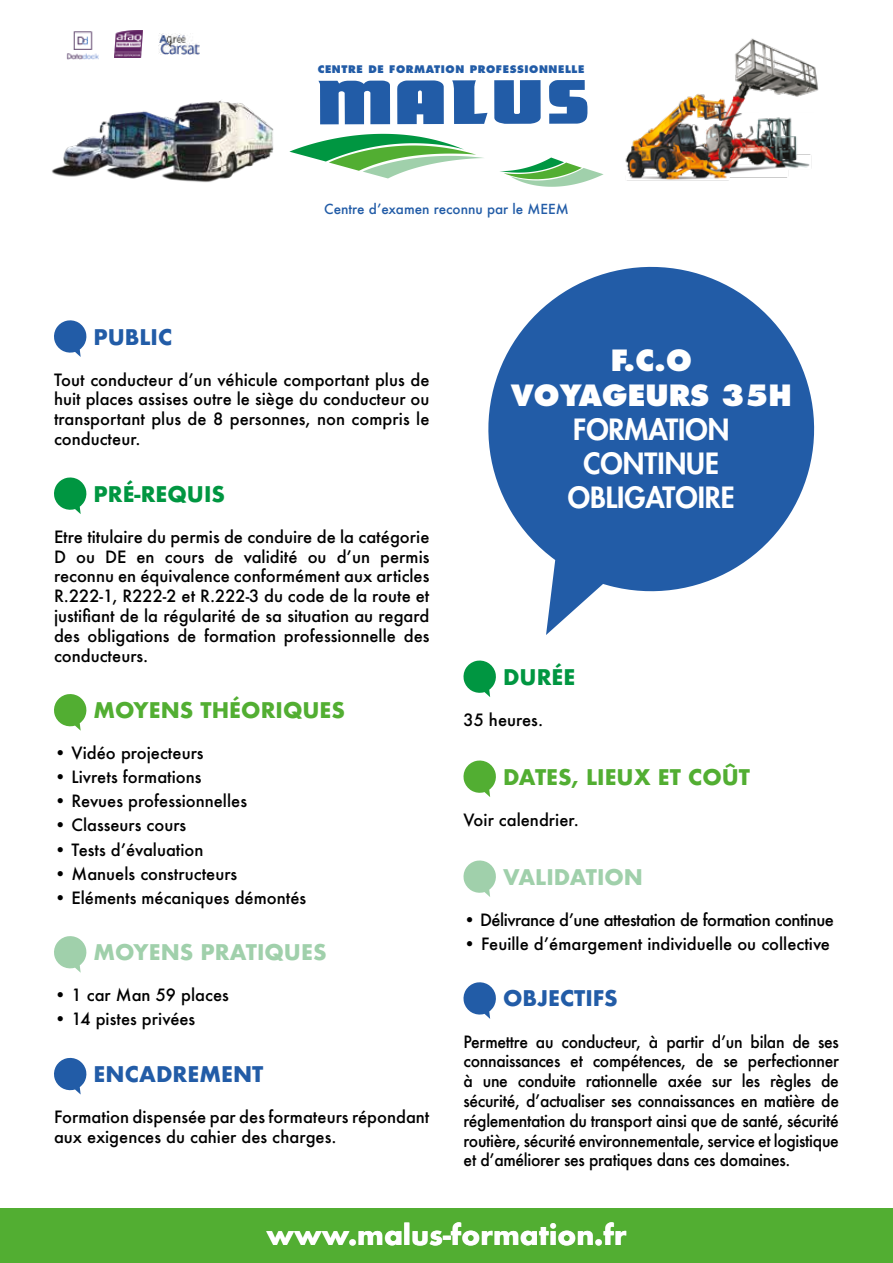
<style>
.page{position:relative;width:893px;height:1263px;background:#fff}
.page>*{position:absolute;margin:0;border:0;box-sizing:border-box;transform-origin:0 0}
.t1{font:800 28.5px/34.2px "Futura";color:#fff;text-align:center}
.t2{font:800 28.5px/34.2px "Futura";color:#fff;text-align:center}
.t3{font:700 27px "Futura";color:#fff}
.t4{font:700 21px "Futura";color:#52ae32}
.t5{font:700 21px "Futura";color:#225ca7}
.t6{font:700 21px "Futura";color:#a0d0ab}
.t7{font:700 21px "Futura";color:#009641}
.t8{font:500 16.5px/19.8px "Futura";color:#000;text-align:justify}
.t9{font:500 16.5px/19.8px "Futura";color:#000;text-align:justify;scale:.95 1}
.t10{font:500 16.5px "Futura";letter-spacing:-.03em;color:#000}
.t11{font:500 13.5px "Futura";color:#225ca7}
.t12{font:800 10.2px "Futura";letter-spacing:.06em;color:#225ca7}
</style>
<div class="page">
<svg style="left:549px;top:80px;width:39px;height:44px"></svg>
<svg style="left:318px;top:81px;width:72px;height:43px;background:#4677b5"></svg>
<svg style="left:452px;top:80px;width:35px;height:44px"></svg>
<svg style="left:494px;top:80px;width:47px;height:44px;background:#4072b3"></svg>
<svg style="left:397px;top:80px;width:47px;height:44px;background:#366aaf"></svg>
<svg style="left:500px;top:158px;width:104px;height:29px"></svg>
<svg style="left:289px;top:134px;width:195px;height:44px"></svg>
<img style="left:51px;top:100px;width:223px;height:83px">
<img style="left:625px;top:38px;width:194px;height:143px">
<div style="left:0;top:1209px;width:893px;height:54px;background:#52ae32"></div>
<img style="left:114px;top:30px;width:29px;height:27px">
<img style="left:66px;top:31px;width:33px;height:29px">
<img style="left:159px;top:34px;width:41px;height:20px">
<svg style="left:54px;top:320px;width:33px;height:37px"></svg>
<svg style="left:54px;top:477px;width:33px;height:37px"></svg>
<svg style="left:54px;top:694px;width:33px;height:37px"></svg>
<svg style="left:54px;top:936px;width:33px;height:37px"></svg>
<svg style="left:54px;top:1057px;width:33px;height:37px"></svg>
<svg style="left:463px;top:660px;width:33px;height:37px"></svg>
<svg style="left:463px;top:760px;width:33px;height:37px"></svg>
<svg style="left:463px;top:860px;width:33px;height:37px"></svg>
<svg style="left:463px;top:982px;width:33px;height:37px"></svg>
<svg style="left:488px;top:266px;width:327px;height:369px;fill:#225ca7"></svg>
<p class="t12" style="left:318px;top:63px;width:268px">CENTRE DE FORMATION PROFESSIONNELLE</p>
<p class="t11" style="left:324px;top:200px;width:246px">Centre d’examen reconnu par le MEEM</p>
<p class="t5" style="left:94px;top:321px;width:80px">PUBLIC</p>
<p class="t8" style="left:54px;top:369px;width:377px">Tout conducteur d’un véhicule comportant plus de huit places assises outre le siège du conducteur ou transportant plus de 8 personnes, non compris le conducteur.</p>
<p class="t7" style="left:94px;top:479px;width:133px">PRÉ-REQUIS</p>
<p class="t8" style="left:54px;top:526px;width:377px">Etre titulaire du permis de conduire de la catégorie D ou DE en cours de validité ou d’un permis reconnu en équivalence conformément aux articles R.222-1, R222-2 et R.222-3 du code de la route et justifiant de la régularité de sa situation au regard des obligations de formation professionnelle des conducteurs.</p>
<p class="t4" style="left:94px;top:695px;width:253px">MOYENS THÉORIQUES</p>
<p class="t8" style="left:54px;top:743px;width:151px">• Vidéo projecteurs</p>
<p class="t8" style="left:54px;top:767px;width:149px">• Livrets formations</p>
<p class="t8" style="left:54px;top:791px;width:195px">• Revues professionnelles</p>
<p class="t8" style="left:54px;top:815px;width:134px">• Classeurs cours</p>
<p class="t8" style="left:54px;top:839px;width:151px">• Tests d’évaluation</p>
<p class="t8" style="left:54px;top:863px;width:185px">• Manuels constructeurs</p>
<p class="t8" style="left:54px;top:887px;width:254px">• Eléments mécaniques démontés</p>
<p class="t6" style="left:94px;top:937px;width:235px">MOYENS PRATIQUES</p>
<p class="t8" style="left:54px;top:985px;width:176px">• 1 car Man 59 places</p>
<p class="t8" style="left:54px;top:1009px;width:143px">• 14 pistes privées</p>
<p class="t5" style="left:94px;top:1059px;width:171px">ENCADREMENT</p>
<p class="t8" style="left:54px;top:1107px;width:377px">Formation dispensée par des formateurs répondant aux exigences du cahier des charges.</p>
<h1 class="t2" style="left:511px;top:344px;width:283px">F.C.O<br>VOYAGEURS 35H</h1>
<h1 class="t1" style="left:568px;top:412px;width:168px">FORMATION<br>CONTINUE<br>OBLIGATOIRE</h1>
<p class="t7" style="left:503px;top:662px;width:74px">DURÉE</p>
<p class="t8" style="left:463px;top:709px;width:81px">35 heures.</p>
<p class="t4" style="left:503px;top:762px;width:249px">DATES, LIEUX ET COÛT</p>
<p class="t8" style="left:463px;top:809px;width:117px">Voir calendrier.</p>
<p class="t6" style="left:503px;top:861px;width:141px">VALIDATION</p>
<p class="t10" style="left:463px;top:908px;width:372px">• Délivrance d’une attestation de formation continue</p>
<p class="t8" style="left:463px;top:933px;width:368px">• Feuille d’émargement individuelle ou collective</p>
<p class="t5" style="left:503px;top:983px;width:116px">OBJECTIFS</p>
<p class="t9" style="left:463px;top:1031px;width:397px">Permettre au conducteur, à partir d’un bilan de ses connaissances et compétences, de se perfectionner à une conduite rationnelle axée sur les règles de sécurité, d’actualiser ses connaissances en matière de réglementation du transport ainsi que de santé, sécurité routière, sécurité environnementale, service et logistique et d’améliorer ses pratiques dans ces domaines.</p>
<h2 class="t3" style="left:266px;top:1215px;width:362px">www.malus-formation.fr</h2>
</div>
